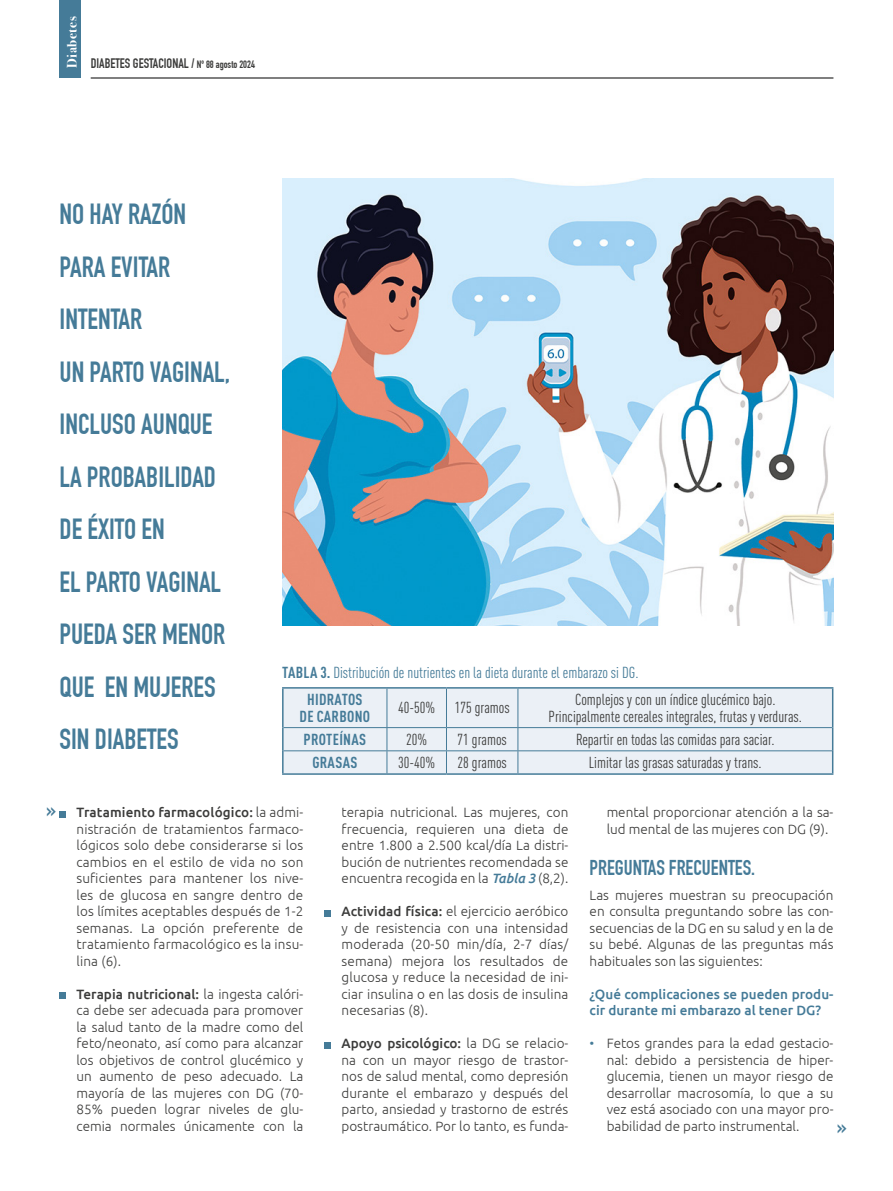
<style>
.page{position:relative;width:893px;height:1191px;background:#fff}
.page>*{position:absolute;margin:0;border:0;box-sizing:border-box;transform-origin:0 0}
.t1{font:28.5px/52.5px "DIN Engschrift Std";color:#457b98}
.t2{font:22.5px "DIN Engschrift Std";color:#457b98}
.t3{font:21px "DIN Engschrift Std";color:#457b98}
.t4{font:condensed 15.75px/16.5px "DIN Pro";color:#3c3c3b;text-align:center}
.t5{font:condensed 15.75px "DIN Pro";color:#457b98}
.t6{font:700 condensed 15.75px/16.5px "DIN Pro";letter-spacing:.02em;color:#457b98;text-align:center}
.t7{font:300 13.5px/16.5px "Ubuntu";color:#3c3c3b;text-align:justify}
.t8{font:500 13.5px/16.5px "Ubuntu";color:#457b98}
.t9{font:13.5px "DIN Engschrift Std";color:#3c3c3b}
.t10{font:700 13.5px "Bodoni Svty Two ITCTT";letter-spacing:.04em;color:#fff}
.s1{font-size:10.5px}
.s2{font-weight:700}
.s3{font-weight:500}
.s4{font-weight:500;font-style:italic;color:#457b98}
.s5{color:#457b98}
</style>
<div class="page">
<hr style="left:91px;top:78px;width:742px;height:1px;background:#000">
<div style="left:60px;top:0;width:21px;height:78px;background:#457b98"></div>
<svg style="left:60px;top:811px;width:6px;height:6px"></svg>
<div style="left:60px;top:992px;width:6px;height:7px;background:#457b98"></div>
<svg style="left:325px;top:910px;width:6px;height:6px"></svg>
<svg style="left:325px;top:1042px;width:6px;height:6px"></svg>
<div style="left:284px;top:688px;width:548px;height:85px;background:#ebf0f6"></div>
<hr style="left:282px;top:687px;width:105px;height:1px;background:#457b98">
<hr style="left:282px;top:688px;width:2px;height:39px;background:#457b98">
<hr style="left:387px;top:687px;width:59px;height:1px;background:#457b98">
<hr style="left:446px;top:687px;width:72px;height:1px;background:#457b98">
<hr style="left:518px;top:687px;width:315px;height:1px;background:#457b98">
<hr style="left:832px;top:688px;width:1px;height:39px;background:#457b98">
<hr style="left:282px;top:727px;width:2px;height:24px;background:#457b98">
<hr style="left:282px;top:751px;width:2px;height:22px;background:#457b98">
<svg style="left:832px;top:727px;width:1px;height:46px"></svg>
<hr style="left:282px;top:773px;width:105px;height:2px;background:#457b98">
<hr style="left:387px;top:773px;width:59px;height:2px;background:#457b98">
<hr style="left:446px;top:773px;width:72px;height:2px;background:#457b98">
<hr style="left:518px;top:773px;width:315px;height:2px;background:#457b98">
<hr style="left:284px;top:727px;width:103px;height:1px;background:#457b98">
<hr style="left:387px;top:727px;width:59px;height:1px;background:#457b98">
<hr style="left:446px;top:727px;width:72px;height:1px;background:#457b98">
<hr style="left:518px;top:727px;width:314px;height:1px;background:#457b98">
<hr style="left:284px;top:750px;width:103px;height:1px;background:#457b98">
<hr style="left:387px;top:750px;width:59px;height:1px;background:#457b98">
<hr style="left:446px;top:750px;width:72px;height:1px;background:#457b98">
<hr style="left:518px;top:750px;width:314px;height:1px;background:#457b98">
<hr style="left:387px;top:688px;width:1px;height:39px;background:#457b98">
<hr style="left:446px;top:688px;width:1px;height:39px;background:#457b98">
<hr style="left:518px;top:688px;width:1px;height:39px;background:#457b98">
<svg style="left:387px;top:728px;width:1px;height:45px"></svg>
<svg style="left:446px;top:728px;width:1px;height:45px"></svg>
<svg style="left:518px;top:728px;width:1px;height:45px"></svg>
<img style="left:282px;top:179px;width:551px;height:446px">
<p class="t10" style="left:61px;top:68px;width:53px;rotate:-90deg">Diabetes</p>
<p class="t9" style="left:91px;top:55px;width:166px">DIABETES GESTACIONAL / <span class="s1">Nº 88 agosto 2024</span></p>
<h1 class="t1" style="left:60px;top:188px;width:172px">NO HAY RAZÓN<br>PARA EVITAR<br>INTENTAR<br>UN PARTO VAGINAL,<br>INCLUSO AUNQUE<br>LA PROBABILIDAD<br>DE ÉXITO EN<br>EL PARTO VAGINAL<br>PUEDA SER MENOR<br>QUE EN MUJERES<br>SIN DIABETES</h1>
<p class="t5" style="left:282px;top:661px;width:358px"><span class="s2">TABLA 3.</span> Distribución de nutrientes en la dieta durante el embarazo si DG.</p>
<p class="t6" style="left:300px;top:690px;width:72px">HIDRATOS<br>DE CARBONO</p>
<p class="t4" style="left:398px;top:698px;width:113px">40-50% 175 gramos</p>
<p class="t4" style="left:549px;top:690px;width:255px">Complejos y con un índice glucémico bajo.<br>Principalmente cereales integrales, frutas y verduras.</p>
<p class="t6" style="left:304px;top:729px;width:64px">PROTEÍNAS</p>
<p class="t4" style="left:406px;top:730px;width:23px">20%</p>
<p class="t4" style="left:457px;top:730px;width:51px">71 gramos</p>
<p class="t4" style="left:576px;top:730px;width:200px">Repartir en todas las comidas para saciar.</p>
<p class="t6" style="left:312px;top:753px;width:47px">GRASAS</p>
<p class="t4" style="left:398px;top:753px;width:39px">30-40%</p>
<p class="t4" style="left:457px;top:753px;width:51px">28 gramos</p>
<p class="t4" style="left:589px;top:753px;width:174px">Limitar las grasas saturadas y trans.</p>
<h2 class="t2" style="left:46px;top:796px;width:11px">»</h2>
<p class="t7" style="left:77px;top:804px;width:228px"><span class="s3">Tratamiento farmacológico:</span> la admi&shy;nistración de tratamientos farmaco&shy;lógicos solo debe considerarse si los cambios en el estilo de vida no son suficientes para mantener los nive&shy;les de glucosa en sangre dentro de los límites aceptables después de 1-2 semanas. La opción preferente de tratamiento farmacológico es la insu&shy;lina (6).</p>
<p class="t7" style="left:77px;top:985px;width:228px"><span class="s3">Terapia nutricional:</span> la ingesta calóri&shy;ca debe ser adecuada para promover la salud tanto de la madre como del feto/neonato, así como para alcanzar los objetivos de control glucémico y un aumento de peso adecuado. La mayoría de las mujeres con DG (70- 85% pueden lograr niveles de glu&shy;cemia normales únicamente con la</p>
<p class="t7" style="left:342px;top:804px;width:228px">terapia nutricional. Las mujeres, con frecuencia, requieren una dieta de entre 1.800 a 2.500 kcal/día La distri&shy;bución de nutrientes recomendada se encuentra recogida en la <span class="s4">Tabla 3</span> (8,2).</p>
<p class="t7" style="left:342px;top:903px;width:228px"><span class="s3">Actividad física:</span> el ejercicio aeróbico y de resistencia con una intensidad moderada (20-50 min/día, 2-7 días/ semana) mejora los resultados de glucosa y reduce la necesidad de ini&shy;ciar insulina o en las dosis de insulina necesarias (8).</p>
<p class="t7" style="left:342px;top:1035px;width:228px"><span class="s3">Apoyo psicológico:</span> la DG se relacio&shy;na con un mayor riesgo de trastor&shy;nos de salud mental, como depresión durante el embarazo y después del parto, ansiedad y trastorno de estrés postraumático. Por lo tanto, es funda-</p>
<p class="t7" style="left:607px;top:804px;width:228px">mental proporcionar atención a la sa&shy;lud mental de las mujeres con DG (9).</p>
<h3 class="t3" style="left:590px;top:855px;width:167px">PREGUNTAS FRECUENTES.</h3>
<p class="t7" style="left:590px;top:886px;width:245px">Las mujeres muestran su preocupación en consulta preguntando sobre las con&shy;secuencias de la DG en su salud y en la de su bebé. Algunas de las preguntas más habituales son las siguientes:</p>
<p class="t8" style="left:590px;top:985px;width:245px">¿Qué complicaciones se pueden produ&shy;cir durante mi embarazo al tener DG?</p>
<p class="t7" style="left:607px;top:1035px;width:228px;text-indent:-17px"><span class="s5">•</span> Fetos grandes para la edad gestacio&shy;nal: debido a persistencia de hiper&shy;glucemia, tienen un mayor riesgo de desarrollar macrosomía, lo que a su vez está asociado con una mayor pro&shy;babilidad de parto instrumental.</p>
<h2 class="t2" style="left:837px;top:1114px;width:11px">»</h2>
</div>
